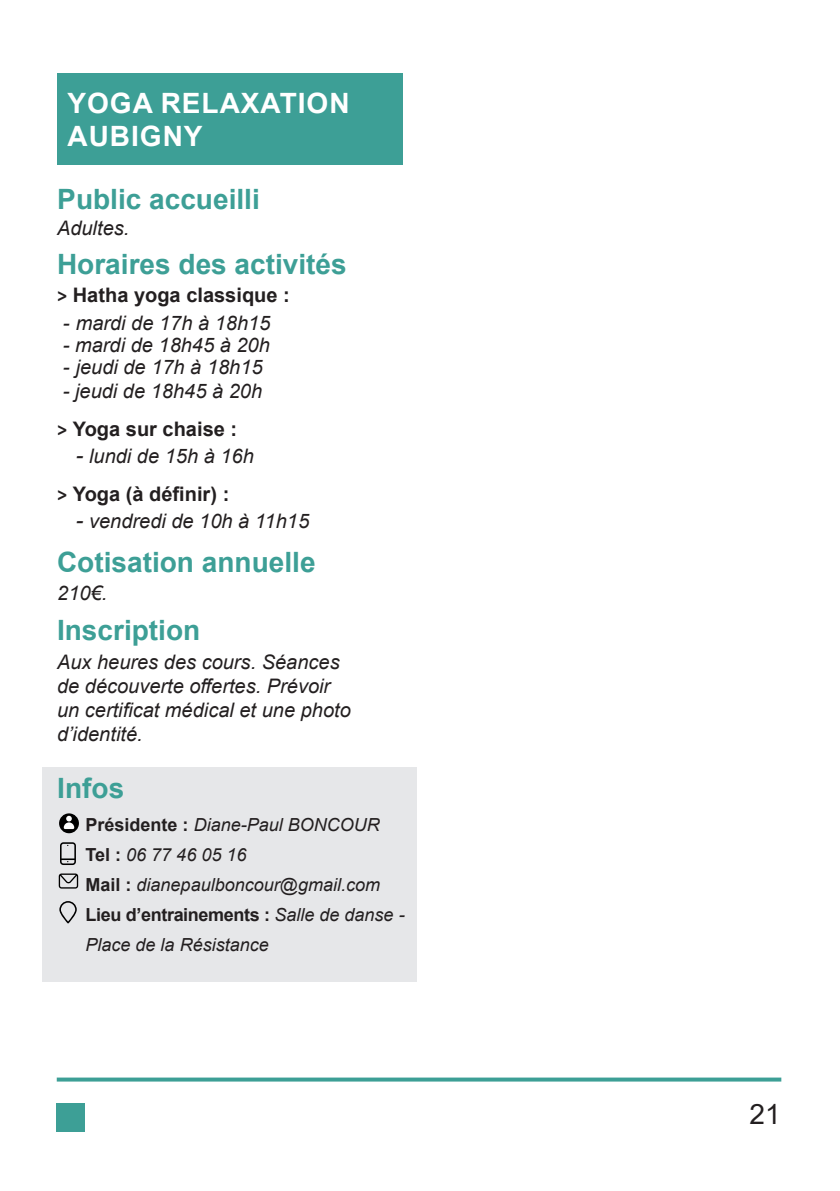
<style>
.page{position:relative;width:840px;height:1191px;background:#fff}
.page>*{position:absolute;margin:0;border:0;box-sizing:border-box;transform-origin:0 0}
.t1{font:700 28px "Arial";color:#3d9f96}
.t2{font:700 28px/33.6px "Arial";letter-spacing:.035em;color:#fff}
.t3{font:28px "Arial";color:#231f20}
.t4{font:italic 20px/24px "Arial";color:#231f20}
.t5{font:700 20px "Arial";color:#231f20}
.t6{font:italic 18px/30px "Arial";color:#231f20}
.s1{font-family:"Calibri"}
.s2{font-size:22px}
.s3{font-weight:700;font-style:normal}
</style>
<div class="page">
<div style="left:42px;top:767px;width:374px;height:214px;background:#e6e7e9"></div>
<svg style="left:57px;top:1077px;width:723px;height:4px;background:#58aca4"></svg>
<div style="left:57px;top:1103px;width:28px;height:28px;background:#3d9f96"></div>
<div style="left:57px;top:74px;width:345px;height:91px;background:#3d9f96"></div>
<svg style="left:60px;top:842px;width:16px;height:23px"></svg>
<svg style="left:59px;top:813px;width:20px;height:20px"></svg>
<svg style="left:64px;top:816px;width:10px;height:13px"></svg>
<svg style="left:59px;top:873px;width:19px;height:15px"></svg>
<svg style="left:59px;top:901px;width:18px;height:22px"></svg>
<p class="t2" style="left:67px;top:86px;width:283px">YOGA RELAXATION<br>AUBIGNY</p>
<p class="t1" style="left:57px;top:179px;width:204px">Public accueilli</p>
<p class="t4" style="left:57px;top:216px;width:74px">Adultes.</p>
<p class="t1" style="left:57px;top:244px;width:291px">Horaires des activités</p>
<p class="t5" style="left:57px;top:281px;width:234px"><span class="s1">&gt;</span> Hatha yoga classique :</p>
<p class="t4" style="left:63px;top:311px;width:209px">- mardi de 17h à 18h15</p>
<p class="t4" style="left:63px;top:333px;width:208px">- mardi de 18h45 à 20h</p>
<p class="t4" style="left:63px;top:355px;width:201px">- jeudi de 17h à 18h15</p>
<p class="t4" style="left:63px;top:379px;width:201px">- jeudi de 18h45 à 20h</p>
<p class="t5" style="left:57px;top:415px;width:181px"><span class="s1">&gt;</span> Yoga sur chaise :</p>
<p class="t4" style="left:76px;top:444px;width:179px"><span class="s2">-</span> lundi de 15h à 16h</p>
<p class="t5" style="left:57px;top:480px;width:173px"><span class="s1">&gt;</span> Yoga (à définir) :</p>
<p class="t4" style="left:76px;top:509px;width:235px"><span class="s2">-</span> vendredi de 10h à 11h15</p>
<p class="t1" style="left:57px;top:543px;width:260px">Cotisation annuelle</p>
<p class="t4" style="left:57px;top:581px;width:52px">210€.</p>
<p class="t1" style="left:57px;top:611px;width:145px">Inscription</p>
<p class="t4" style="left:57px;top:650px;width:295px">Aux heures des cours. Séances de découverte offertes. Prévoir un certificat médical et une photo d’identité.</p>
<p class="t1" style="left:57px;top:768px;width:68px">Infos</p>
<p class="t6" style="left:85px;top:809px;width:296px"><span class="s3">Présidente :</span> Diane-Paul BONCOUR</p>
<p class="t6" style="left:85px;top:839px;width:162px"><span class="s3">Tel :</span> 06 77 46 05 16</p>
<p class="t6" style="left:85px;top:869px;width:296px"><span class="s3">Mail :</span> dianepaulboncour@gmail.com</p>
<p class="t6" style="left:85px;top:899px;width:320px"><span class="s3">Lieu d’entrainements :</span> Salle de danse -<br>Place de la Résistance</p>
<p class="t3" style="left:749px;top:1094px;width:33px">21</p>
</div>
